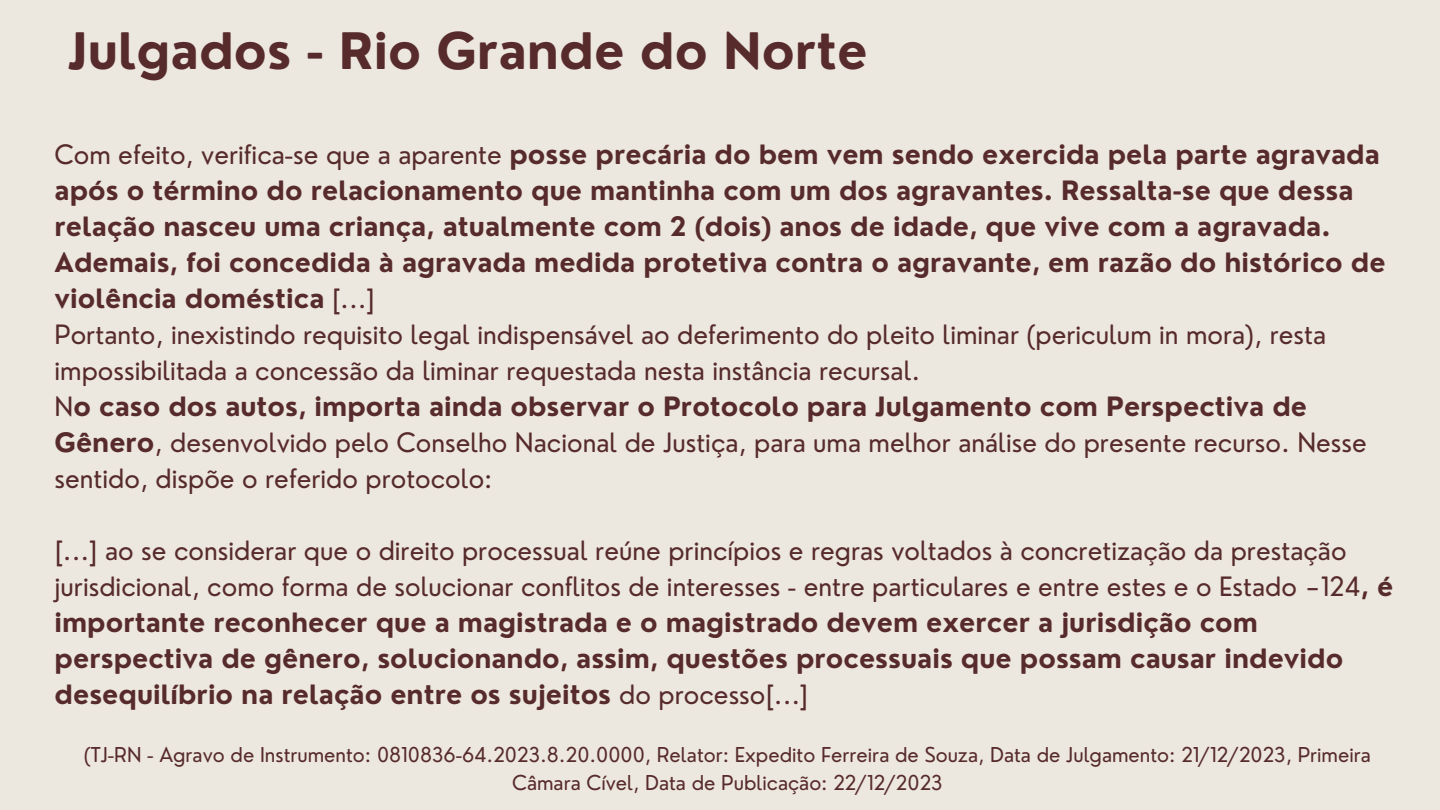
<style>
.page{position:relative;width:1440px;height:810px;background:#ede8df}
.page>*{position:absolute;margin:0;border:0;box-sizing:border-box;transform-origin:0 0}
.t1{font:700 49px "Nourd";color:#572b2c}
.t2{font:700 26px/36px "Nourd";color:#572b2c}
.t3{font:26px/36px "Nourd";color:#572b2c}
.t4{font:20px/27.8px "Nourd";color:#572b2c;text-align:center}
.s1{font-weight:400}
.s2{font-weight:700}
</style>
<div class="page">
<h1 class="t1" style="left:68px;top:20px;width:801px">Julgados - Rio Grande do Norte</h1>
<h2 class="t2" style="left:55px;top:136px;width:1333px"><span class="s1">Com efeito, verifica-se que a aparente</span> posse precária do bem vem sendo exercida pela parte agravada após o término do relacionamento que mantinha com um dos agravantes. Ressalta-se que dessa relação nasceu uma criança, atualmente com 2 (dois) anos de idade, que vive com a agravada.<br>Ademais, foi concedida à agravada medida protetiva contra o agravante, em razão do histórico de violência doméstica <span class="s1">[...]<br>Portanto, inexistindo requisito legal indispensável ao deferimento do pleito liminar (periculum in mora), resta impossibilitada a concessão da liminar requestada nesta instância recursal.<br>N</span>o caso dos autos, importa ainda observar o Protocolo para Julgamento com Perspectiva de Gênero<span class="s1">, desenvolvido pelo Conselho Nacional de Justiça, para uma melhor análise do presente recurso. Nesse sentido, dispõe o referido protocolo:</span></h2>
<h2 class="t3" style="left:55px;top:532px;width:1340px">[...] ao se considerar que o direito processual reúne princípios e regras voltados à concretização da prestação jurisdicional, como forma de solucionar conflitos de interesses - entre particulares e entre estes e o Estado −124<span class="s2">, é importante reconhecer que a magistrada e o magistrado devem exercer a jurisdição com perspectiva de gênero, solucionando, assim, questões processuais que possam causar indevido desequilíbrio na relação entre os sujeitos</span> do processo[...]</h2>
<p class="t4" style="left:84px;top:741px;width:1288px">(TJ-RN - Agravo de Instrumento: 0810836-64.2023.8.20.0000, Relator: Expedito Ferreira de Souza, Data de Julgamento: 21/12/2023, Primeira<br>Câmara Cível, Data de Publicação: 22/12/2023</p>
</div>
